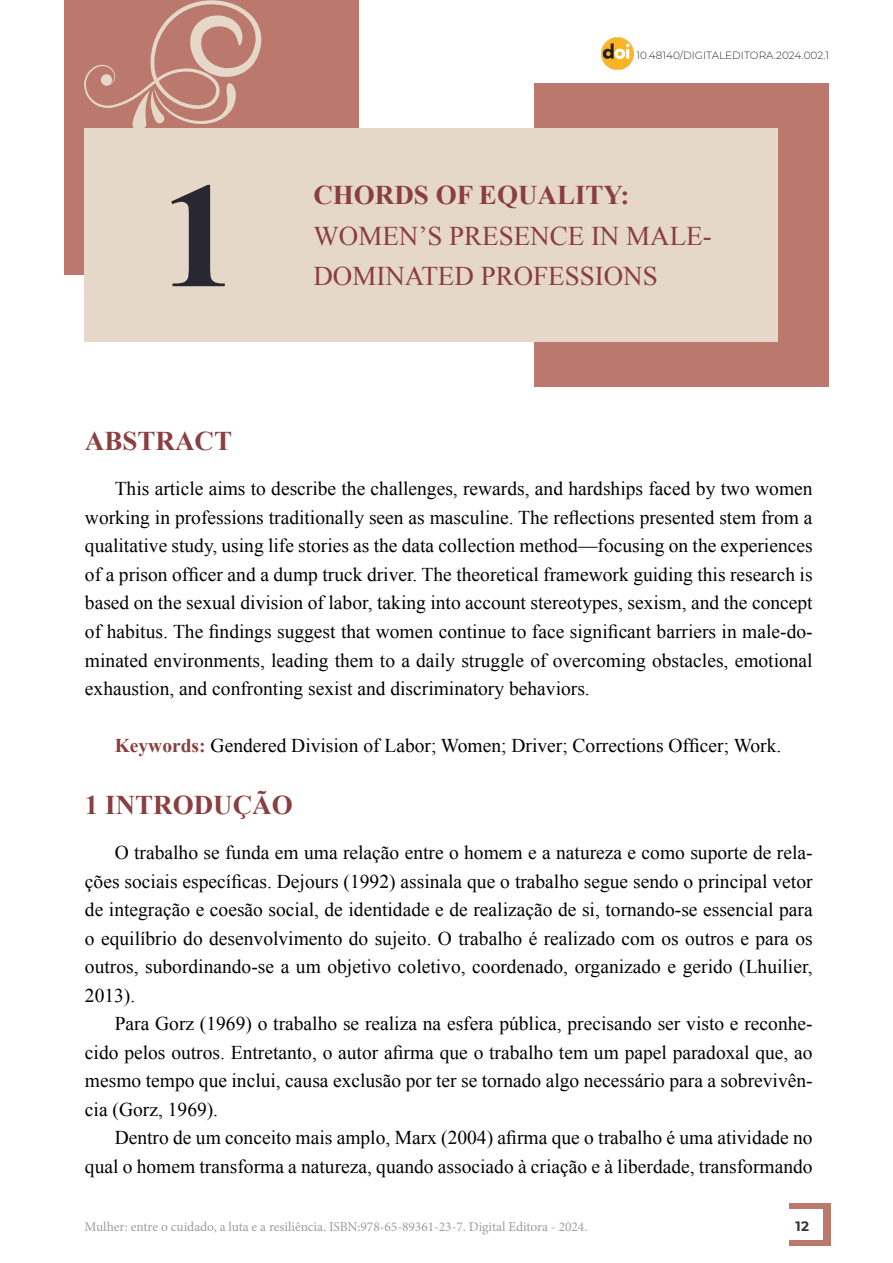
<style>
.page{position:relative;width:893px;height:1263px;background:#fff}
.page>*{position:absolute;margin:0;border:0;box-sizing:border-box;transform-origin:0 0}
.t1{font:700 150px "Times New Roman";color:#292732}
.t2{font:27px "Times New Roman";color:#8b3e3f}
.t3{font:700 27px "Times New Roman";color:#8b3e3f}
.t4{font:19.5px/28.5px "Times New Roman";color:#000;text-align:justify}
.t5{font:13.5px "Minion Pro";letter-spacing:-.005em;color:#a19d9c}
.t6{font:700 13.5px "Montserrat";color:#2e333c}
.t7{font:300 10.5px "Montserrat";color:#292732}
.s1{font-weight:700;color:#8a3e3e}
</style>
<div class="page">
<div style="left:789px;top:1203px;width:41px;height:43px;background:#ba796c"></div>
<div style="left:735px;top:1210px;width:88px;height:30px;background:#fff"></div>
<div style="left:534px;top:84px;width:295px;height:303px;background:#ba796c"></div>
<div style="left:64px;top:0;width:294px;height:275px;background:#ba796c"></div>
<div style="left:84px;top:129px;width:693px;height:213px;background:#e5d8c8"></div>
<img style="left:602px;top:37px;width:32px;height:32px">
<svg style="left:84px;top:0;width:177px;height:129px"></svg>
<h1 class="t1" style="left:161px;top:132px;width:77px">1</h1>
<p class="t7" style="left:636px;top:48px;width:194px">10.48140/DIGITALEDITORA.2024.002.1</p>
<h2 class="t3" style="left:313px;top:176px;width:318px">CHORDS OF EQUALITY:</h2>
<h2 class="t2" style="left:313px;top:217px;width:400px">WOMEN’S PRESENCE IN MALE-</h2>
<h2 class="t2" style="left:313px;top:258px;width:346px">DOMINATED PROFESSIONS</h2>
<h2 class="t3" style="left:85px;top:422px;width:149px">ABSTRACT</h2>
<p class="t4" style="left:85px;top:474px;width:729px;text-indent:30px">This article aims to describe the challenges, rewards, and hardships faced by two women working in professions traditionally seen as masculine. The reflections presented stem from a qualitative study, using life stories as the data collection method—focusing on the experiences of a prison officer and a dump truck driver. The theoretical framework guiding this research is based on the sexual division of labor, taking into account stereotypes, sexism, and the concept of habitus. The findings suggest that women continue to face significant barriers in male-do&shy;minated environments, leading them to a daily struggle of overcoming obstacles, emotional exhaustion, and confronting sexist and discriminatory behaviors.</p>
<p class="t4" style="left:115px;top:731px;width:668px"><span class="s1">Keywords:</span> Gendered Division of Labor; Women; Driver; Corrections Officer; Work.</p>
<h2 class="t3" style="left:85px;top:786px;width:209px">1 INTRODUÇÃO</h2>
<p class="t4" style="left:85px;top:838px;width:729px;text-indent:30px">O trabalho se funda em uma relação entre o homem e a natureza e como suporte de rela&shy;ções sociais específicas. Dejours (1992) assinala que o trabalho segue sendo o principal vetor de integração e coesão social, de identidade e de realização de si, tornando-se essencial para o equilíbrio do desenvolvimento do sujeito. O trabalho é realizado com os outros e para os outros, subordinando-se a um objetivo coletivo, coordenado, organizado e gerido (Lhuilier, 2013).</p>
<p class="t4" style="left:85px;top:1009px;width:729px;text-indent:30px">Para Gorz (1969) o trabalho se realiza na esfera pública, precisando ser visto e reconhe&shy;cido pelos outros. Entretanto, o autor afirma que o trabalho tem um papel paradoxal que, ao mesmo tempo que inclui, causa exclusão por ter se tornado algo necessário para a sobrevivên&shy;cia (Gorz, 1969).</p>
<p class="t4" style="left:85px;top:1123px;width:729px;text-align:right">Dentro de um conceito mais amplo, Marx (2004) afirma que o trabalho é uma atividade no qual o homem transforma a natureza, quando associado à criação e à liberdade, transformando</p>
<p class="t5" style="left:85px;top:1218px;width:504px">Mulher: entre o cuidado, a luta e a resiliência. ISBN:978-65-89361-23-7. Digital Editora - 2024.</p>
<p class="t6" style="left:795px;top:1217px;width:15px">12</p>
</div>
